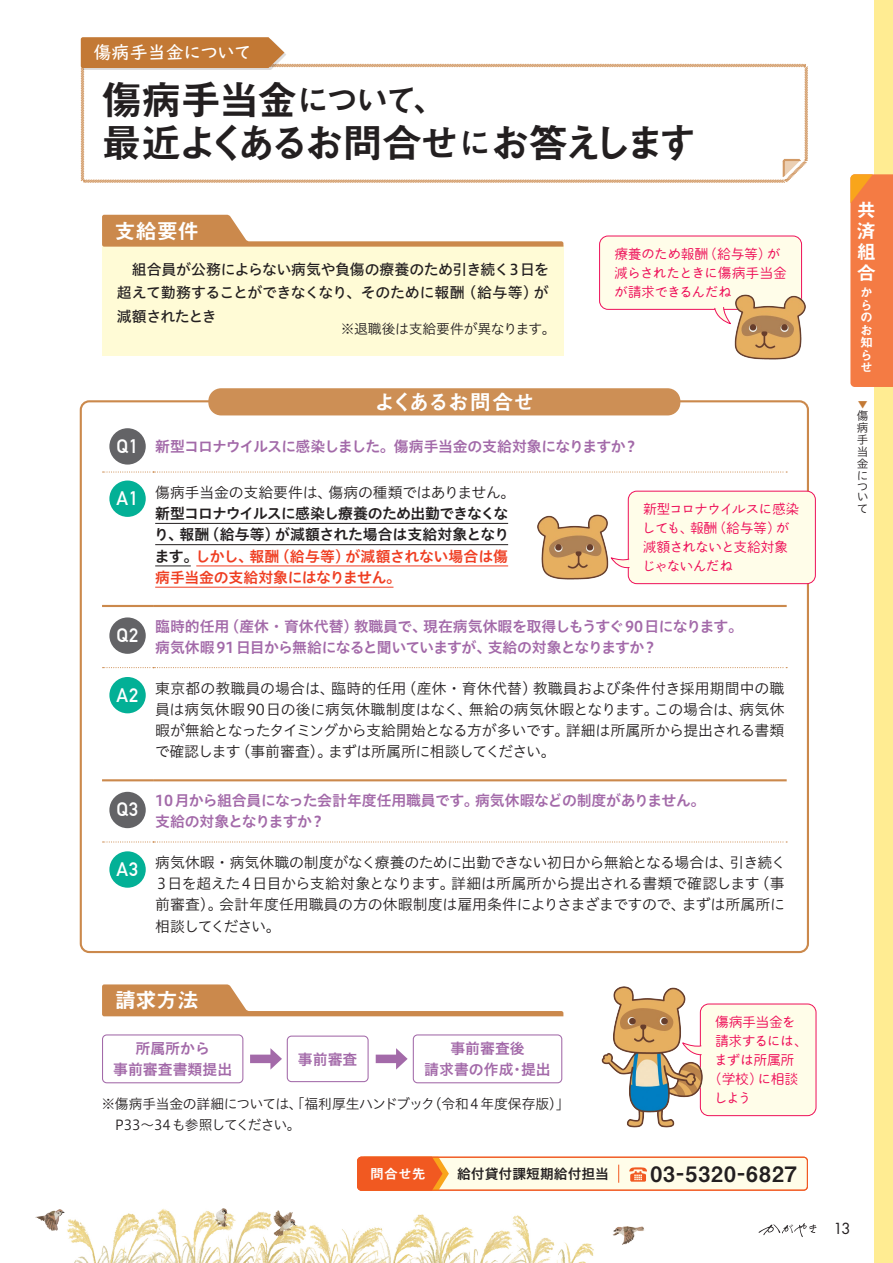
<style>
.page{position:relative;width:893px;height:1263px;background:#fff}
.page>*{position:absolute;margin:0;border:0;box-sizing:border-box;transform-origin:0 0}
.t1{font:40.35px/42.5px "Midashi Go Pr 6 N MB31";letter-spacing:-.08em;color:#231f20}
.t2{font:21.3px "Midashi Go Pr 6 N MB31";letter-spacing:.05em;color:#231f20}
.t3{font:21.3px "Midashi Go Pr 6 N MB31";letter-spacing:-.065em;color:#fff}
.t4{font:21.3px "Midashi Go Pr 6 N MB31";letter-spacing:-.01em;color:#fff}
.t5{font:700 19.2px "DIN Alternate";color:#fff}
.t6{font:19.2px/21px "Midashi Go Pr 6 N MB31";color:#fff;text-align:justify}
.t7{font:500 18px "UD Digi Kyokasho Std N";letter-spacing:-.015em;color:#fff}
.t8{font:14.85px/21.3px "Hiragino UD Sans Std N W3";letter-spacing:-.015em;color:#231f20;text-align:justify}
.t9{font:14.85px/21.3px "Hiragino UD Sans Std N W6";letter-spacing:-.015em;color:#a36aa9}
.t10{font:14.85px/21.3px "Hiragino UD Sans Std N W6";letter-spacing:-.015em;color:#231f20;text-align:justify}
.t11{font:14.85px/23.4px "Hiragino UD Sans Std N W5";letter-spacing:-.035em;color:#231f20;text-align:justify}
.t12{font:14.85px "Hiragino UD Sans Std N W6";letter-spacing:-.045em;color:#a36aa9}
.t13{font:14.85px "Futura Std";color:#231f20}
.t14{font:13.8px/19.2px "Kinuta Maru Maru GC Sr Std N R";letter-spacing:-.04em;color:#ee1059}
.t15{font:13.8px/20.2px "Hiragino UD Sans Std N W3";letter-spacing:-.025em;color:#231f20}
.t16{font:13.8px "Hiragino UD Sans Std N W6";color:#231f20}
.t17{font:13.8px "Midashi Go Pr 6 N MB31";color:#fff}
.t18{font:12.75px/12.5px "Midashi Go Pr 6 N MB31";color:#fff;text-align:justify}
.t19{font:11.7px/11.6px "Hiragino UD Sans Std N W3";color:#231f20;text-align:justify}
.t20{font:9.3px "Hiragino UD Sans Std N W4";color:#c37935;scale:1.06 1}
.s1{font-size:31.95px}
.s2{font-family:"DIN Alternate";font-weight:700;font-size:19.2px;color:#fff}
.s3{color:#ef3e22}
</style>
<div class="page">
<div style="left:102px;top:245px;width:461px;height:110px;background:#fffbd6"></div>
<svg style="left:80px;top:63px;width:728px;height:120px"></svg>
<div style="left:83px;top:39px;width:204px;height:31px;background:#231f20;opacity:.15"></div>
<svg style="left:81px;top:37px;width:203px;height:31px;background:#c57e3c"></svg>
<svg style="left:782px;top:158px;width:19px;height:19px"></svg>
<div style="left:358px;top:1157px;width:449px;height:33px;background:#fffde9;border-radius:4px"></div>
<svg style="left:357px;top:1157px;width:92px;height:22px;background:#f26529"></svg>
<div style="left:357px;top:1157px;width:451px;height:34px;border:1px solid #f15921;border-radius:4px"></div>
<svg style="left:629px;top:1167px;width:18px;height:15px"></svg>
<svg style="left:618px;top:1165px;width:1px;height:18px"></svg>
<div style="left:208px;top:388px;width:472px;height:27px;background:#cd8f55;border-radius:13px"></div>
<svg style="left:103px;top:471px;width:684px;height:2px"></svg>
<svg style="left:103px;top:667px;width:684px;height:1px"></svg>
<svg style="left:103px;top:841px;width:684px;height:1px"></svg>
<hr style="left:102px;top:605px;width:51px;height:2px;background:#cb894c">
<hr style="left:153px;top:605px;width:634px;height:2px;background:#cb894c">
<hr style="left:102px;top:779px;width:51px;height:2px;background:#cb894c">
<hr style="left:153px;top:779px;width:634px;height:2px;background:#cb894c">
<div style="left:109px;top:428px;width:37px;height:37px;background:#636366;border-radius:50%"></div>
<div style="left:109px;top:480px;width:37px;height:37px;background:#03b096;border-radius:50%"></div>
<hr style="left:155px;top:523px;width:353px;height:1px;background:#231f20">
<hr style="left:155px;top:544px;width:353px;height:1px;background:#231f20">
<hr style="left:155px;top:565px;width:36px;height:1px;background:#231f20">
<hr style="left:196px;top:565px;width:312px;height:1px;background:#ef3e22">
<hr style="left:155px;top:587px;width:238px;height:1px;background:#ef3e22">
<div style="left:109px;top:617px;width:37px;height:37px;background:#636366;border-radius:50%"></div>
<div style="left:109px;top:677px;width:37px;height:36px;background:#03b096;border-radius:50%"></div>
<div style="left:109px;top:792px;width:37px;height:36px;background:#636366;border-radius:50%"></div>
<div style="left:109px;top:851px;width:37px;height:37px;background:#03b096;border-radius:50%"></div>
<div style="left:628px;top:491px;width:187px;height:93px;background:#fffde9;border-radius:9px"></div>
<div style="left:628px;top:491px;width:188px;height:93px;border:1px solid #ee1059;border-radius:9px"></div>
<svg style="left:610px;top:557px;width:20px;height:12px"></svg>
<img style="left:537px;top:514px;width:72px;height:66px">
<div style="left:102px;top:1034px;width:141px;height:49px;border:1px solid #a36aa9;border-radius:4px"></div>
<div style="left:287px;top:1035px;width:82px;height:47px;border:1px solid #a36aa9;border-radius:4px"></div>
<div style="left:413px;top:1034px;width:149px;height:49px;border:1px solid #a36aa9;border-radius:4px"></div>
<div style="left:700px;top:1004px;width:116px;height:112px;background:#fffde9;border-radius:9px"></div>
<div style="left:700px;top:1004px;width:116px;height:112px;border:1px solid #ee1059;border-radius:9px"></div>
<img style="left:601px;top:986px;width:104px;height:142px">
<svg style="left:681px;top:1041px;width:21px;height:14px"></svg>
<div style="left:600px;top:236px;width:201px;height:73px;background:#fffde9;border-radius:9px"></div>
<div style="left:599px;top:236px;width:203px;height:74px;border:1px solid #ee1059;border-radius:9px"></div>
<svg style="left:714px;top:307px;width:18px;height:18px"></svg>
<img style="left:735px;top:293px;width:71px;height:67px">
<svg style="left:102px;top:215px;width:461px;height:32px"></svg>
<svg style="left:102px;top:984px;width:461px;height:32px"></svg>
<div style="left:250px;top:1054px;width:24px;height:9px;background:#a36aa9"></div>
<svg style="left:270px;top:1048px;width:12px;height:21px"></svg>
<div style="left:376px;top:1054px;width:24px;height:9px;background:#a36aa9"></div>
<svg style="left:396px;top:1048px;width:12px;height:21px"></svg>
<img style="left:64px;top:1179px;width:540px;height:84px">
<img style="left:35px;top:1209px;width:29px;height:22px">
<img style="left:274px;top:1210px;width:22px;height:25px">
<img style="left:216px;top:1208px;width:11px;height:18px">
<img style="left:613px;top:1226px;width:32px;height:19px">
<div style="left:874px;top:0;width:19px;height:1263px;background:#ffec92"></div>
<div style="left:850px;top:174px;width:43px;height:213px;background:#f47b44"></div>
<svg style="left:759px;top:1223px;width:57px;height:14px"></svg>
<p class="t7" style="left:94px;top:39px;width:160px">傷病手当金について</p>
<h1 class="t1" style="left:101px;top:77px;width:598px">傷病手当金<span class="s1">について、<br></span>最近よくあるお問合せ<span class="s1">に</span>お答えします</h1>
<h2 class="t4" style="left:115px;top:214px;width:86px">支給要件</h2>
<p class="t11" style="left:117px;top:257px;width:434px;text-indent:15px">組合員が公務によらない病気や負傷の療養のため引き続く３日を超えて勤務することができなくなり、そのために報酬（給与等）が減額されたとき</p>
<p class="t15" style="left:341px;top:318px;width:216px">※退職後は支給要件が異なります。</p>
<p class="t14" style="left:614px;top:244px;width:174px">療養のため報酬（給与等）が減らされたときに傷病手当金が請求できるんだね</p>
<h2 class="t3" style="left:374px;top:385px;width:162px">よくあるお問合せ</h2>
<p class="t12" style="left:117px;top:435px;width:523px"><span class="s2">Q1</span> 新型コロナウイルスに感染しました。傷病手当金の支給対象になりますか？</p>
<p class="t8" style="left:117px;top:481px;width:400px"><span class="s2">A1</span> 傷病手当金の支給要件は、傷病の種類ではありません。</p>
<p class="t10" style="left:154px;top:502px;width:356px">新型コロナウイルスに感染し療養のため出勤できなくなり、報酬（給与等）が減額された場合は支給対象となります。<span class="s3">しかし、報酬（給与等）が減額されない場合は傷病手当金の支給対象にはなりません。</span></p>
<p class="t14" style="left:642px;top:499px;width:159px">新型コロナウイルスに感染しても、報酬（給与等）が減額されないと支給対象じゃないんだね</p>
<p class="t5" style="left:117px;top:621px;width:23px">Q2</p>
<p class="t9" style="left:155px;top:615px;width:589px">臨時的任用（産休・育休代替）教職員で、現在病気休暇を取得しもうすぐ90日になります。病気休暇 91日目から無給になると聞いていますが、支給の対象となりますか ?</p>
<p class="t8" style="left:155px;top:676px;width:631px;text-indent:-38px"><span class="s2">A2</span> 東京都の教職員の場合は、臨時的任用（産休・育休代替）教職員および条件付き採用期間中の職員は病気休暇90日の後に病気休職制度はなく、無給の病気休暇となります。この場合は、病気休暇が無給となったタイミングから支給開始となる方が多いです。詳細は所属所から提出される書類で確認します（事前審査）。まずは所属所に相談してください。</p>
<p class="t5" style="left:117px;top:795px;width:23px">Q3</p>
<p class="t9" style="left:155px;top:789px;width:551px">10月から組合員になった会計年度任用職員です。病気休暇などの制度がありません。支給の対象となりますか?</p>
<p class="t8" style="left:154px;top:851px;width:634px;text-indent:-37px"><span class="s2">A3</span> 病気休暇・病気休職の制度がなく療養のために出勤できない初日から無給となる場合は、引き続く３日を超えた４日目から支給対象となります。詳細は所属所から提出される書類で確認します（事前審査）。会計年度任用職員の方の休暇制度は雇用条件によりさまざまですので、まずは所属所に相談してください。</p>
<h2 class="t4" style="left:115px;top:983px;width:86px">請求方法</h2>
<p class="t9" style="left:113px;top:1038px;width:121px;line-height:20.2px;text-align:center">所属所から<br>事前審査書類提出</p>
<p class="t9" style="left:298px;top:1047px;width:61px">事前審査</p>
<p class="t9" style="left:424px;top:1038px;width:128px;line-height:20.2px;text-align:center">事前審査後<br>請求書の作成･提出</p>
<p class="t15" style="left:115px;top:1093px;width:456px;text-indent:-13px">※傷病手当金の詳細については、「福利厚生ハンドブック（令和４年度保存版）」<br>P33～34も参照してください。</p>
<p class="t14" style="left:715px;top:1012px;width:82px">傷病手当金を</p>
<p class="t14" style="left:715px;top:1031px;width:94px">請求するには、</p>
<p class="t14" style="left:714px;top:1050px;width:82px">まずは所属所</p>
<p class="t14" style="left:708px;top:1069px;width:91px">（学校）に相談</p>
<p class="t14" style="left:714px;top:1089px;width:39px">しよう</p>
<p class="t17" style="left:370px;top:1163px;width:57px">問合せ先</p>
<p class="t16" style="left:457px;top:1163px;width:153px">給付貸付課短期給付担当</p>
<h2 class="t2" style="left:650px;top:1157px;width:148px">03-5320-6827</h2>
<p class="t6" style="left:857px;top:198px;width:20px">共済組合</p>
<p class="t18" style="left:860px;top:285px;width:13px">からのお知らせ</p>
<p class="t20" style="left:858px;top:397px;width:10px">▼</p>
<p class="t19" style="left:857px;top:409px;width:13px">傷病手当金について</p>
<p class="t13" style="left:833px;top:1219px;width:19px">13</p>
</div>
